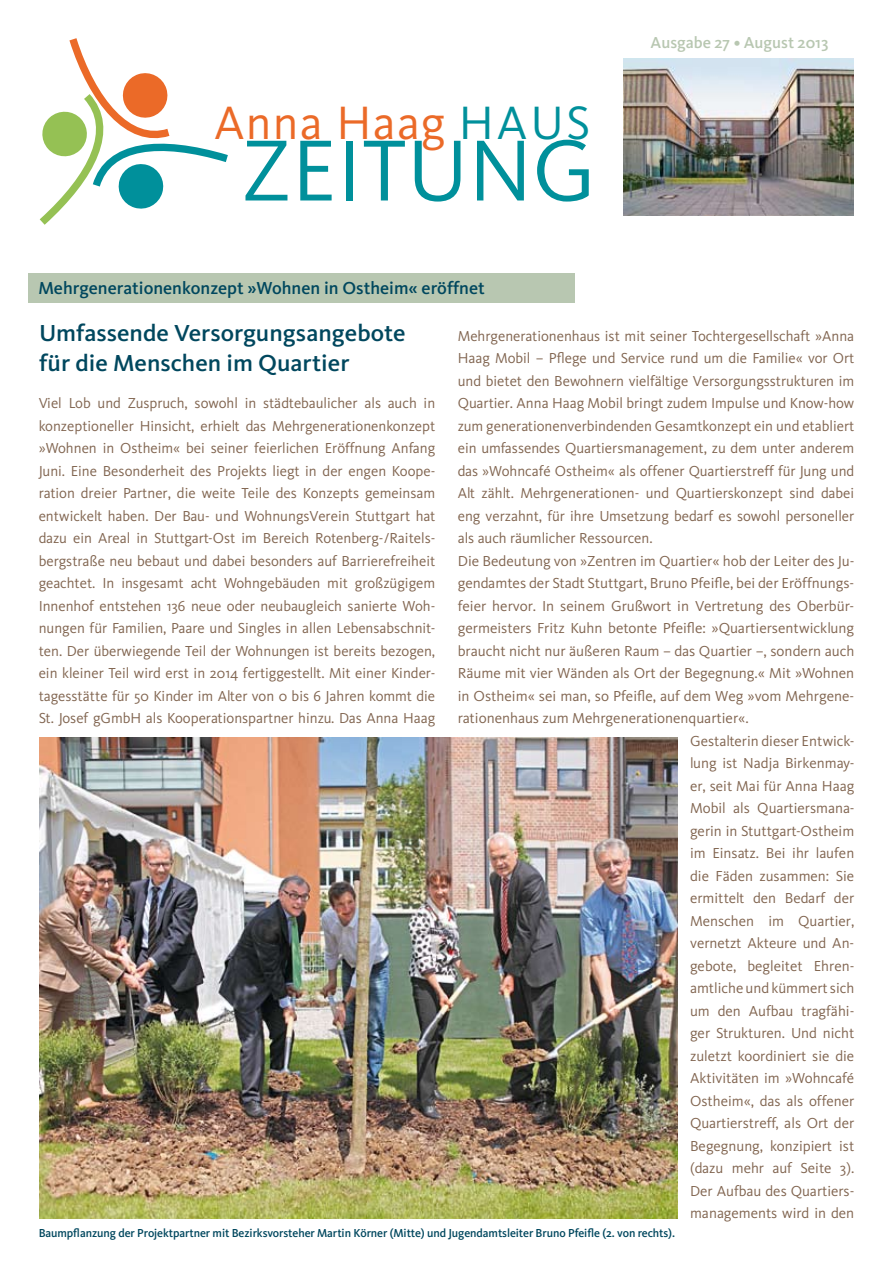
<style>
.page{position:relative;width:893px;height:1263px;background:#fff}
.page>*{position:absolute;margin:0;border:0;box-sizing:border-box;transform-origin:0 0}
.t1{font:89.7px "Kievit";color:#00909b}
.t2{font:48.45px "Kievit";letter-spacing:.025em;color:#eb6a28}
.t3{font:500 24px/30px "Kievit";color:#00475e}
.t4{font:500 18px "Kievit";color:#00475e}
.t5{font:500 16.5px "Kievit";color:#b8c7b1}
.t6{font:15px/22.5px "Kievit";color:#816550;text-align:justify}
.t7{font:500 12px "Kievit";letter-spacing:-.005em;color:#00475e}
.s1{color:#00909b}
</style>
<div class="page">
<svg style="left:39px;top:38px;width:189px;height:187px"></svg>
<img style="left:624px;top:59px;width:229px;height:156px">
<div style="left:29px;top:273px;width:546px;height:30px;background:#b8c7b1"></div>
<img style="left:39px;top:737px;width:638px;height:481px">
<h2 class="t2" style="left:214px;top:93px;width:378px">Anna Haag <span class="s1">HAUS</span></h2>
<h1 class="t1" style="left:241px;top:116px;width:356px">ZEITUNG</h1>
<p class="t5" style="left:651px;top:32px;width:179px">Ausgabe 27 • August 2013</p>
<p class="t4" style="left:38px;top:276px;width:448px">Mehrgenerationenkonzept »Wohnen in Ostheim« eröffnet</p>
<h3 class="t3" style="left:39px;top:317px;width:368px">Umfassende Versorgungsangebote für die Menschen im Quartier</h3>
<p class="t6" style="left:458px;top:324px;width:398px">Mehrgenerationenhaus ist mit seiner Tochtergesellschaft »Anna</p>
<p class="t6" style="left:458px;top:347px;width:398px">Haag Mobil – Pflege und Service rund um die Familie« vor Ort</p>
<p class="t6" style="left:458px;top:369px;width:398px">und bietet den Bewohnern vielfältige Versorgungsstrukturen im</p>
<p class="t6" style="left:458px;top:392px;width:398px">Quartier. Anna Haag Mobil bringt zudem Impulse und Know-how</p>
<p class="t6" style="left:458px;top:414px;width:398px">zum generationenverbindenden Gesamtkonzept ein und etabliert</p>
<p class="t6" style="left:458px;top:437px;width:398px">ein umfassendes Quartiersmanagement, zu dem unter anderem</p>
<p class="t6" style="left:458px;top:459px;width:398px">das »Wohncafé Ostheim« als offener Quartierstreff für Jung und</p>
<p class="t6" style="left:458px;top:482px;width:398px">Alt zählt. Mehrgenerationen- und Quartierskonzept sind dabei</p>
<p class="t6" style="left:458px;top:504px;width:398px">eng verzahnt, für ihre Umsetzung bedarf es sowohl personeller</p>
<p class="t6" style="left:458px;top:527px;width:196px">als auch räumlicher Ressourcen.</p>
<p class="t6" style="left:458px;top:549px;width:398px">Die Bedeutung von »Zentren im Quartier« hob der Leiter des Ju-</p>
<p class="t6" style="left:458px;top:572px;width:398px">gendamtes der Stadt Stuttgart, Bruno Pfeifle, bei der Eröffnungs-</p>
<p class="t6" style="left:458px;top:594px;width:398px">feier hervor. In seinem Grußwort in Vertretung des Oberbür-</p>
<p class="t6" style="left:458px;top:617px;width:398px">germeisters Fritz Kuhn betonte Pfeifle: »Quartiersentwicklung</p>
<p class="t6" style="left:458px;top:639px;width:398px">braucht nicht nur äußeren Raum – das Quartier –, sondern auch</p>
<p class="t6" style="left:458px;top:662px;width:398px">Räume mit vier Wänden als Ort der Begegnung.« Mit »Wohnen</p>
<p class="t6" style="left:458px;top:684px;width:398px">in Ostheim« sei man, so Pfeifle, auf dem Weg »vom Mehrgene-</p>
<p class="t6" style="left:458px;top:707px;width:293px">rationenhaus zum Mehrgenerationenquartier«.</p>
<p class="t6" style="left:690px;top:729px;width:166px">Gestalterin dieser Entwick-</p>
<p class="t6" style="left:690px;top:752px;width:166px">lung ist Nadja Birkenmay-</p>
<p class="t6" style="left:690px;top:774px;width:166px">er, seit Mai für Anna Haag</p>
<p class="t6" style="left:690px;top:797px;width:166px">Mobil als Quartiersmana-</p>
<p class="t6" style="left:690px;top:819px;width:166px">gerin in Stuttgart-Ostheim</p>
<p class="t6" style="left:690px;top:842px;width:166px">im Einsatz. Bei ihr laufen</p>
<p class="t6" style="left:690px;top:864px;width:166px">die Fäden zusammen: Sie</p>
<p class="t6" style="left:690px;top:887px;width:166px">ermittelt den Bedarf der</p>
<p class="t6" style="left:690px;top:909px;width:166px">Menschen im Quartier,</p>
<p class="t6" style="left:690px;top:932px;width:166px">vernetzt Akteure und An-</p>
<p class="t6" style="left:690px;top:954px;width:166px">gebote, begleitet Ehren-</p>
<p class="t6" style="left:690px;top:977px;width:166px">amtliche und kümmert sich</p>
<p class="t6" style="left:690px;top:999px;width:166px">um den Aufbau tragfähi-</p>
<p class="t6" style="left:690px;top:1022px;width:166px">ger Strukturen. Und nicht</p>
<p class="t6" style="left:690px;top:1044px;width:166px">zuletzt koordiniert sie die</p>
<p class="t6" style="left:690px;top:1067px;width:166px">Aktivitäten im »Wohncafé</p>
<p class="t6" style="left:690px;top:1089px;width:166px">Ostheim«, das als offener</p>
<p class="t6" style="left:690px;top:1112px;width:166px">Quartierstreff, als Ort der</p>
<p class="t6" style="left:690px;top:1134px;width:166px">Begegnung, konzipiert ist</p>
<p class="t6" style="left:690px;top:1157px;width:166px">(dazu mehr auf Seite 3).</p>
<p class="t6" style="left:690px;top:1179px;width:166px">Der Aufbau des Quartiers-</p>
<p class="t6" style="left:690px;top:1202px;width:166px">managements wird in den</p>
<p class="t6" style="left:39px;top:392px;width:398px">Viel Lob und Zuspruch, sowohl in städtebaulicher als auch in konzeptioneller Hinsicht, erhielt das Mehrgenerationenkonzept »Wohnen in Ostheim« bei seiner feierlichen Eröffnung Anfang Juni. Eine Besonderheit des Projekts liegt in der engen Koope&shy;ration dreier Partner, die weite Teile des Konzepts gemeinsam entwickelt haben. Der Bau- und WohnungsVerein Stuttgart hat dazu ein Areal in Stuttgart-Ost im Bereich Rotenberg-/Raitels&shy;bergstraße neu bebaut und dabei besonders auf Barrierefreiheit geachtet. In insgesamt acht Wohngebäuden mit großzügigem Innenhof entstehen 136 neue oder neubaugleich sanierte Woh&shy;nungen für Familien, Paare und Singles in allen Lebensabschnit&shy;ten. Der überwiegende Teil der Wohnungen ist bereits bezogen, ein kleiner Teil wird erst in 2014 fertiggestellt. Mit einer Kinder&shy;tagesstätte für 50 Kinder im Alter von 0 bis 6 Jahren kommt die St. Josef gGmbH als Kooperationspartner hinzu. Das Anna Haag</p>
<p class="t7" style="left:39px;top:1225px;width:638px">Baumpflanzung der Projektpartner mit Bezirksvorsteher Martin Körner (Mitte) und Jugendamtsleiter Bruno Pfeifle (2. von rechts).</p>
</div>
